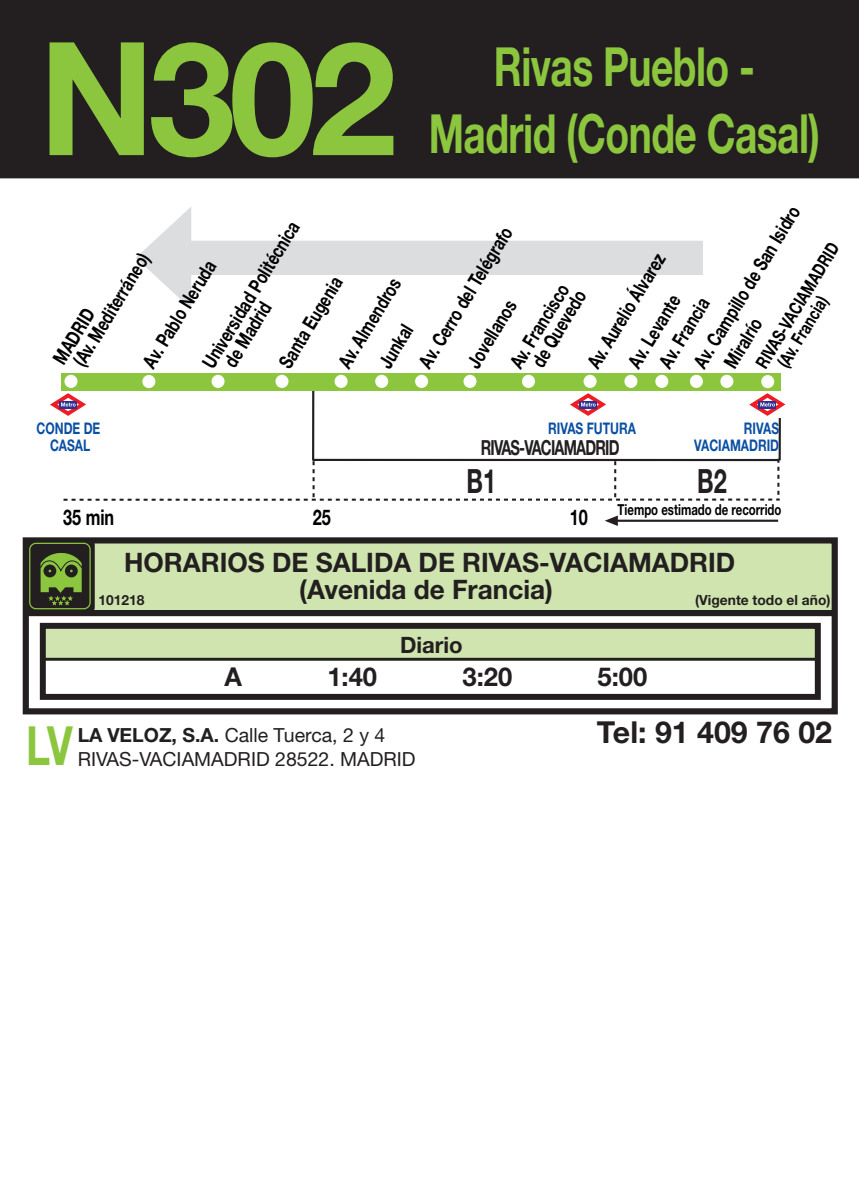
<style>
.page{position:relative;width:859px;height:1191px;background:#fff}
.page>*{position:absolute;margin:0;border:0;box-sizing:border-box;transform-origin:0 0}
.t1{font:700 157.8px "Helvetica Neue LT Std";color:#8bc63e}
.t2{font:700 54px/66px "Helvetica Neue LT Std";letter-spacing:-.015em;color:#8bc63e;text-align:center;scale:.72 1}
.t3{font:700 54px "Helvetica Neue LT Std";letter-spacing:-.015em;color:#8bc63e;scale:.75 1}
.t4{font:700 33.4px "Helvetica Neue LT Std";color:#231f20;scale:.7 1}
.t5{font:700 30.2px "Helvetica Neue LT Std";color:#231f20}
.t6{font:700 26.8px/26.8px "Helvetica Neue LT Std";color:#231f20;text-align:center}
.t7{font:700 26px "Helvetica Neue LT Std";color:#231f20}
.t8{font:700 22.6px "Helvetica Neue LT Std";color:#231f20}
.t9{font:700 21.6px "Helvetica Neue LT Std";color:#000;scale:.75 1}
.t10{font:700 20.8px "Helvetica Neue LT Std";letter-spacing:-.055em;color:#231f20;scale:.7 1}
.t11{font:700 19.6px/18.2px "Helvetica Neue LT Std";color:#000;scale:.77 1}
.t12{font:19.4px "Helvetica Neue LT Std";color:#231f20}
.t13{font:700 18px/18px "Helvetica Neue LT Std";color:#000;scale:.77 1}
.t14{font:700 16px/17.6px "Helvetica Neue LT Std";color:#0a4fa2;text-align:center;scale:.75 1}
.t15{font:700 15.2px "Helvetica Neue LT Std";color:#000;scale:.75 1}
.t16{font:700 14px "Helvetica Neue LT Std";color:#231f20}
.s1{font-weight:700}
</style>
<div class="page">
<div style="left:0;top:0;width:858px;height:178px;background:#231f20"></div>
<div style="left:27px;top:538px;width:808px;height:77px;background:#cfe4ae"></div>
<div style="left:25px;top:610px;width:809px;height:6px;background:#231f20"></div>
<div style="left:23px;top:537px;width:814px;height:177px;border:6px solid #231f20"></div>
<div style="left:26px;top:539px;width:69px;height:74px;background:#231f20;border-radius:6px"></div>
<svg style="left:40px;top:553px;width:42px;height:52px"></svg>
<div style="left:29px;top:542px;width:62px;height:67px;border:1px solid #8bc63e;border-radius:6px"></div>
<div style="left:43px;top:626px;width:774px;height:34px;background:#cfe4ae"></div>
<div style="left:40px;top:623px;width:780px;height:77px;border:6px solid #231f20"></div>
<hr style="left:42px;top:658px;width:775px;height:2px;background:#231f20">
<svg style="left:605px;top:516px;width:12px;height:10px"></svg>
<hr style="left:616px;top:519px;width:161px;height:3px;background:#231f20">
<hr style="left:778px;top:418px;width:2px;height:42px;background:#231f20">
<hr style="left:312px;top:382px;width:2px;height:78px;background:#231f20">
<svg style="left:136px;top:207px;width:566px;height:102px"></svg>
<div style="left:61px;top:373px;width:719px;height:17px;background:#8bc63e"></div>
<div style="left:761px;top:375px;width:13px;height:13px;background:#fff;border-radius:50%"></div>
<svg style="left:63px;top:459px;width:716px;height:42px"></svg>
<div style="left:64px;top:375px;width:13px;height:13px;background:#fff;border-radius:50%"></div>
<div style="left:463px;top:375px;width:13px;height:13px;background:#fff;border-radius:50%"></div>
<div style="left:211px;top:375px;width:13px;height:13px;background:#fff;border-radius:50%"></div>
<div style="left:142px;top:375px;width:13px;height:13px;background:#fff;border-radius:50%"></div>
<div style="left:655px;top:375px;width:13px;height:13px;background:#fff;border-radius:50%"></div>
<div style="left:334px;top:375px;width:13px;height:13px;background:#fff;border-radius:50%"></div>
<div style="left:720px;top:375px;width:13px;height:13px;background:#fff;border-radius:50%"></div>
<div style="left:375px;top:375px;width:13px;height:13px;background:#fff;border-radius:50%"></div>
<div style="left:275px;top:375px;width:13px;height:13px;background:#fff;border-radius:50%"></div>
<div style="left:521px;top:375px;width:13px;height:13px;background:#fff;border-radius:50%"></div>
<div style="left:583px;top:375px;width:13px;height:13px;background:#fff;border-radius:50%"></div>
<div style="left:415px;top:375px;width:13px;height:13px;background:#fff;border-radius:50%"></div>
<div style="left:624px;top:375px;width:13px;height:13px;background:#fff;border-radius:50%"></div>
<div style="left:689px;top:375px;width:13px;height:13px;background:#fff;border-radius:50%"></div>
<svg style="left:50px;top:393px;width:36px;height:23px"></svg>
<svg style="left:749px;top:393px;width:36px;height:23px"></svg>
<svg style="left:570px;top:393px;width:36px;height:23px"></svg>
<h1 class="t1" style="left:39px;top:1px;width:359px">N302</h1>
<h2 class="t2" style="left:428px;top:33px;width:544px">Rivas Pueblo -<br>Madrid (Conde Casal)</h2>
<p class="t11" style="left:690px;top:362px;width:243px;rotate:-59deg">Av. Campillo de San Isidro</p>
<p class="t11" style="left:199px;top:362px;width:220px;rotate:-59deg">Universidad Politécnica</p>
<p class="t11" style="left:418px;top:334px;width:179px;line-height:41.2px;text-indent:-25px;rotate:-59deg">Av. Cerro del Telégrafo<br>Jovellanos</p>
<p class="t13" style="left:758px;top:352px;width:172px;text-indent:-11px;rotate:-59deg">RIVAS-VACIAMADRID (Av. Francia)</p>
<p class="t11" style="left:54px;top:350px;width:169px;text-indent:-8px;rotate:-59deg">MADRID<br>(Av. Mediterráneo)</p>
<p class="t11" style="left:584px;top:361px;width:172px;rotate:-59deg">Av. Aurelio Álvarez</p>
<p class="t11" style="left:140px;top:361px;width:160px;rotate:-59deg">Av. Pablo Neruda</p>
<p class="t11" style="left:276px;top:361px;width:135px;rotate:-59deg">Santa Eugenia</p>
<p class="t11" style="left:339px;top:339px;width:107px;line-height:34.6px;text-indent:-21px;rotate:-59deg">Av. Almendros<br>Junkal</p>
<p class="t11" style="left:506px;top:361px;width:125px;rotate:-59deg">Av. Francisco</p>
<p class="t11" style="left:528px;top:360px;width:113px;rotate:-59deg">de Quevedo</p>
<p class="t11" style="left:629px;top:346px;width:103px;line-height:26.4px;text-indent:-16px;rotate:-59deg">Av. Levante<br>Av. Francia</p>
<p class="t11" style="left:221px;top:360px;width:95px;rotate:-59deg">de Madrid</p>
<p class="t11" style="left:720px;top:361px;width:72px;rotate:-59deg">Miralrío</p>
<p class="t14" style="left:37px;top:419px;width:87px">CONDE DE<br>CASAL</p>
<p class="t14" style="left:548px;top:419px;width:118px">RIVAS FUTURA</p>
<p class="t14" style="left:743px;top:419px;width:48px">RIVAS</p>
<p class="t10" style="left:480px;top:435px;width:200px">RIVAS-VACIAMADRID</p>
<p class="t14" style="left:693px;top:436px;width:115px">VACIAMADRID</p>
<h3 class="t4" style="left:466px;top:461px;width:44px">B1</h3>
<h3 class="t4" style="left:697px;top:461px;width:44px">B2</h3>
<p class="t9" style="left:63px;top:503px;width:70px">35 min</p>
<p class="t9" style="left:312px;top:503px;width:26px">25</p>
<p class="t9" style="left:569px;top:503px;width:26px">10</p>
<p class="t15" style="left:617px;top:500px;width:220px">Tiempo estimado de recorrido</p>
<h3 class="t6" style="left:124px;top:548px;width:612px">HORARIOS DE SALIDA DE RIVAS-VACIAMADRID (Avenida de Francia)</h3>
<p class="t16" style="left:99px;top:591px;width:47px">101218</p>
<p class="t16" style="left:694px;top:591px;width:137px">(Vigente todo el año)</p>
<p class="t8" style="left:400px;top:630px;width:64px">Diario</p>
<h3 class="t7" style="left:224px;top:660px;width:19px">A</h3>
<h3 class="t7" style="left:327px;top:660px;width:51px">1:40</h3>
<h3 class="t7" style="left:462px;top:660px;width:51px">3:20</h3>
<h3 class="t7" style="left:597px;top:660px;width:51px">5:00</h3>
<h2 class="t3" style="left:26px;top:712px;width:64px">LV</h2>
<p class="t12" style="left:78px;top:723px;width:309px"><span class="s1">LA VELOZ, S.A.</span> Calle Tuerca, 2 y 4</p>
<h3 class="t5" style="left:596px;top:713px;width:237px">Tel: 91 409 76 02</h3>
<p class="t12" style="left:78px;top:747px;width:339px">RIVAS-VACIAMADRID 28522. MADRID</p>
</div>
